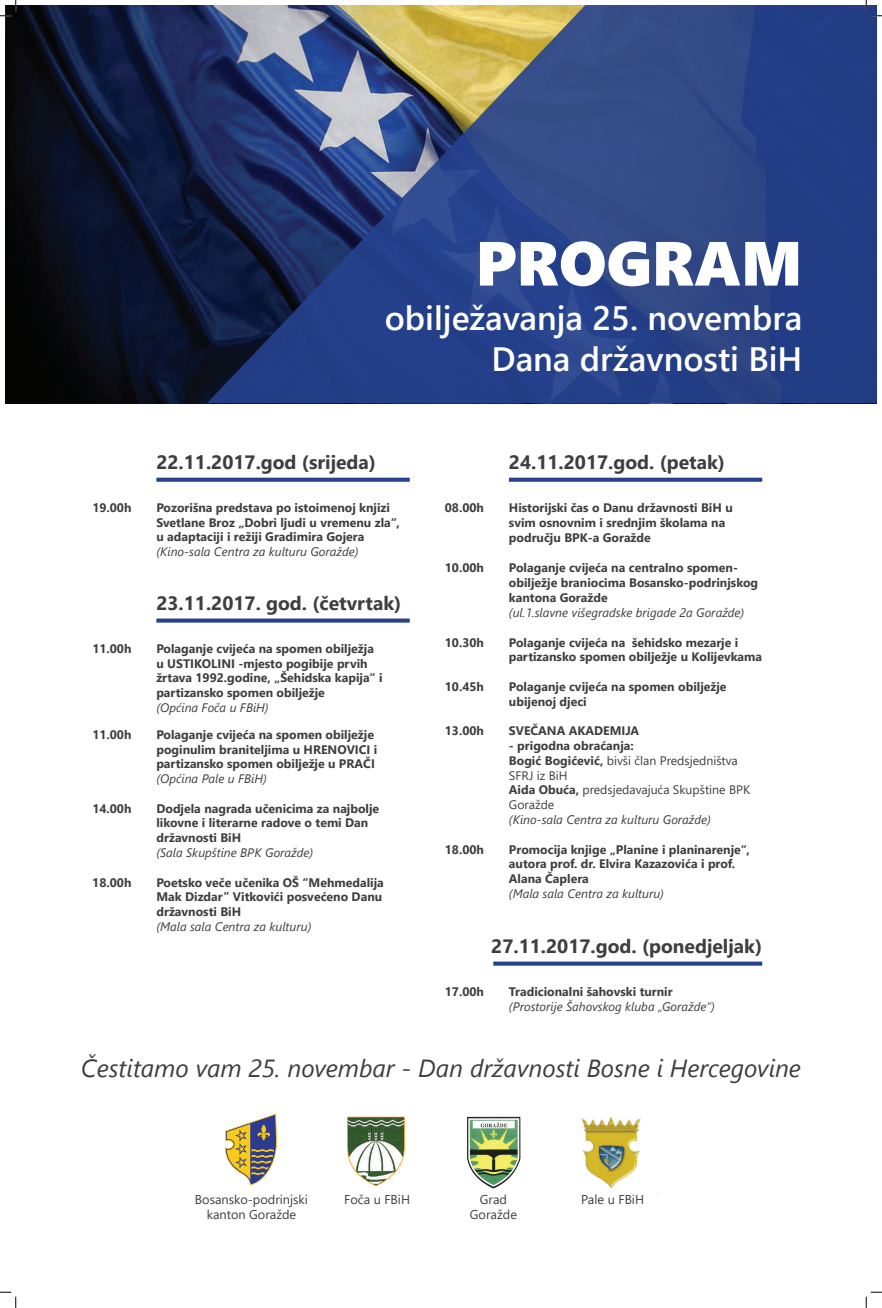
<style>
.page{position:relative;width:882px;height:1308px;background:#fff}
.page>*{position:absolute;margin:0;border:0;box-sizing:border-box;transform-origin:0 0}
.t1{font:62.25px "Segoe UI Black";color:#fff}
.t2{font:600 33.75px/40.5px "Segoe UI";color:#fff;text-align:right}
.t3{font:italic 24.75px "Segoe UI";color:#3e3e3f}
.t4{font:700 19.27px "Segoe UI";color:#3e3e3f}
.t5{font:12.75px/15.3px "Segoe UI";color:#3e3e3f;text-align:center}
.t6{font:700 12.3px/14.8px "Segoe UI";color:#3e3e3f}
.t7{font:italic 12.3px "Segoe UI";color:#3e3e3f}
.t8{font:12.3px/14.8px "Segoe UI";color:#3e3e3f}
.s1{font-weight:700}
</style>
<div class="page">
<img style="left:5px;top:5px;width:202px;height:398px">
<svg style="left:207px;top:5px;width:670px;height:398px;background:#374c80"></svg>
<svg style="left:156px;top:477px;width:254px;height:4px"></svg>
<svg style="left:156px;top:618px;width:254px;height:4px"></svg>
<svg style="left:509px;top:477px;width:253px;height:4px"></svg>
<svg style="left:493px;top:961px;width:269px;height:4px"></svg>
<svg style="left:225px;top:1113px;width:52px;height:72px"></svg>
<img style="left:581px;top:1116px;width:60px;height:73px">
<img style="left:467px;top:1116px;width:54px;height:73px">
<img style="left:346px;top:1116px;width:59px;height:69px">
<svg style="left:0;top:0;width:17px;height:17px"></svg>
<svg style="left:0;top:1291px;width:17px;height:16px"></svg>
<svg style="left:866px;top:0;width:16px;height:17px"></svg>
<svg style="left:866px;top:1291px;width:16px;height:16px"></svg>
<h1 class="t1" style="left:476px;top:218px;width:328px">PROGRAM</h1>
<h2 class="t2" style="left:385px;top:295px;width:419px">obilježavanja 25. novembra<br>Dana državnosti BiH</h2>
<h3 class="t4" style="left:156px;top:444px;width:221px">22.11.2017.god (srijeda)</h3>
<h3 class="t4" style="left:509px;top:444px;width:218px">24.11.2017.god. (petak)</h3>
<p class="t6" style="left:92px;top:499px;width:41px">19.00h</p>
<p class="t6" style="left:156px;top:499px;width:245px">Pozorišna predstava po istoimenoj knjizi<br>Svetlane Broz „Dobri ljudi u vremenu zla“, u adaptaciji i režiji Gradimira Gojera</p>
<p class="t7" style="left:156px;top:542px;width:204px">(Kino-sala Centra za kulturu Goražde)</p>
<p class="t6" style="left:445px;top:499px;width:41px">08.00h</p>
<p class="t6" style="left:509px;top:499px;width:225px">Historijski čas o Danu državnosti BiH u svim osnovnim i srednjim školama na području BPK-a Goražde</p>
<h3 class="t4" style="left:156px;top:585px;width:246px">23.11.2017. god. (četvrtak)</h3>
<p class="t6" style="left:445px;top:559px;width:41px">10.00h</p>
<p class="t6" style="left:509px;top:559px;width:251px">Polaganje cvijeća na centralno spomen&shy;obilježje braniocima Bosansko-podrinjskog kantona Goražde</p>
<p class="t7" style="left:509px;top:602px;width:237px">(ul.1.slavne višegradske brigade 2a Goražde)</p>
<p class="t6" style="left:92px;top:640px;width:41px">11.00h</p>
<p class="t6" style="left:156px;top:640px;width:228px">Polaganje cvijeća na spomen obilježja u USTIKOLINI -mjesto pogibije prvih žrtava 1992.godine, „Šehidska kapija“ i partizansko spomen obilježje</p>
<p class="t7" style="left:156px;top:697px;width:114px">(Općina Foča u FBiH)</p>
<p class="t6" style="left:445px;top:633px;width:41px">10.30h</p>
<p class="t6" style="left:445px;top:678px;width:41px">10.45h</p>
<p class="t6" style="left:509px;top:633px;width:255px">Polaganje cvijeća na šehidsko mezarje i partizansko spomen obilježje u Kolijevkama</p>
<p class="t6" style="left:509px;top:678px;width:219px">Polaganje cvijeća na spomen obilježje ubijenoj djeci</p>
<p class="t6" style="left:92px;top:725px;width:41px">11.00h</p>
<p class="t6" style="left:156px;top:725px;width:222px">Polaganje cvijeća na spomen obilježje poginulim braniteljima u HRENOVICI i partizansko spomen obilježje u PRAČI</p>
<p class="t7" style="left:156px;top:768px;width:112px">(Općina Pale u FBiH)</p>
<p class="t6" style="left:92px;top:799px;width:41px">14.00h</p>
<p class="t6" style="left:156px;top:799px;width:224px">Dodjela nagrada učenicima za najbolje likovne i literarne radove o temi Dan državnosti BiH</p>
<p class="t7" style="left:156px;top:842px;width:158px">(Sala Skupštine BPK Goražde)</p>
<p class="t6" style="left:92px;top:873px;width:41px">18.00h</p>
<p class="t6" style="left:156px;top:873px;width:229px">Poetsko veče učenika OŠ “Mehmedalija<br>Mak Dizdar” Vitkovići posvećeno Danu državnosti BiH</p>
<p class="t7" style="left:156px;top:916px;width:157px">(Mala sala Centra za kulturu)</p>
<p class="t6" style="left:445px;top:722px;width:41px">13.00h</p>
<p class="t6" style="left:445px;top:840px;width:41px">18.00h</p>
<p class="t6" style="left:509px;top:722px;width:132px">SVEČANA AKADEMIJA</p>
<p class="t8" style="left:509px;top:737px;width:243px"><span class="s1">- prigodna obraćanja:<br>Bogić Bogićević,</span> bivši član Predsjedništva<br>SFRJ iz BiH<br><span class="s1">Aida Obuća,</span> predsjedavajuća Skupštine BPK<br>Goražde</p>
<p class="t7" style="left:509px;top:809px;width:204px">(Kino-sala Centra za kulturu Goražde)</p>
<p class="t6" style="left:509px;top:840px;width:242px">Promocija knjige „Planine i planinarenje“, autora prof. dr. Elvira Kazazovića i prof.<br>Alana Čaplera</p>
<p class="t7" style="left:509px;top:883px;width:157px">(Mala sala Centra za kulturu)</p>
<h3 class="t4" style="left:491px;top:927px;width:272px">27.11.2017.god. (ponedjeljak)</h3>
<p class="t6" style="left:445px;top:982px;width:41px">17.00h</p>
<p class="t6" style="left:509px;top:982px;width:165px">Tradicionalni šahovski turnir</p>
<p class="t7" style="left:509px;top:996px;width:207px">(Prostorije Šahovskog kluba „Goražde“)</p>
<h3 class="t3" style="left:81px;top:1048px;width:722px">Čestitamo vam 25. novembar - Dan državnosti Bosne i Hercegovine</h3>
<p class="t5" style="left:195px;top:1190px;width:115px">Bosansko-podrinjski kanton Goražde</p>
<p class="t5" style="left:344px;top:1190px;width:67px">Foča u FBiH</p>
<p class="t5" style="left:470px;top:1190px;width:49px">Grad<br>Goražde</p>
<p class="t5" style="left:581px;top:1190px;width:64px">Pale u FBiH</p>
</div>
